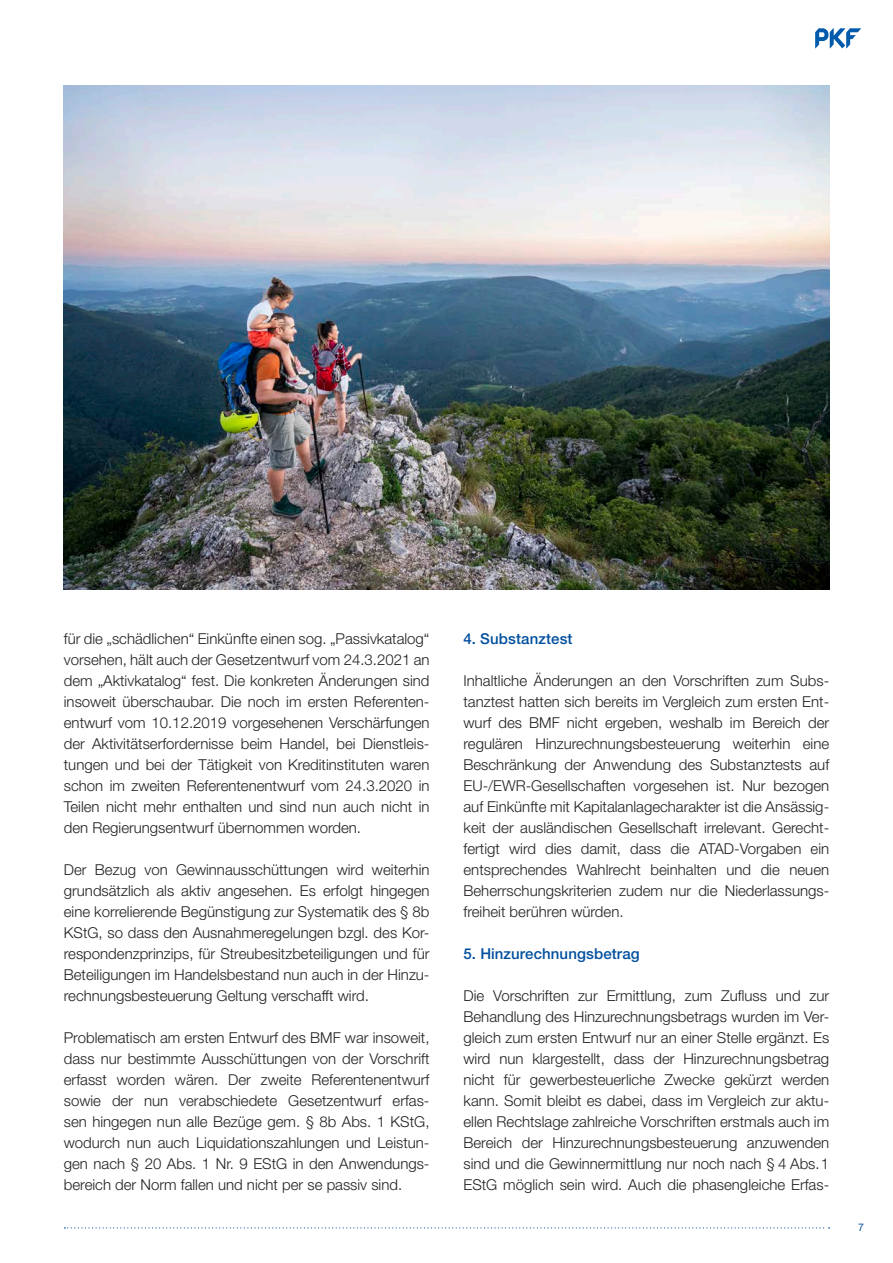
<style>
.page{position:relative;width:893px;height:1263px;background:#fff}
.page>*{position:absolute;margin:0;border:0;box-sizing:border-box;transform-origin:0 0}
.Copy_Fließtext{font:300 15px/21px "Helvetica Neue LT";color:#231f20;text-align:justify}
.Zwischentitel{font:500 15px "Helvetica Neue LT";letter-spacing:.01em;color:#014f9e}
.t1{font:10.5px "Helvetica Neue LT";color:#014f9e}
</style>
<div class="page">
<img style="left:64px;top:85px;width:765px;height:504px">
<svg style="left:815px;top:28px;width:46px;height:20px"></svg>
<svg style="left:64px;top:1227px;width:766px;height:1px"></svg>
<p class="Copy_Fließtext" style="left:64px;top:627px;width:367px">für die „schädlichen“ Einkünfte einen sog. „Passivkatalog“ vorsehen, hält auch der Gesetzentwurf vom 24.3.2021 an dem „Aktivkatalog“ fest. Die konkreten Änderungen sind insoweit überschaubar. Die noch im ersten Referenten&shy;entwurf vom 10.12.2019 vorgesehenen Verschärfungen der Aktivitätserfordernisse beim Handel, bei Dienstleis&shy;tungen und bei der Tätigkeit von Kreditinstituten waren schon im zweiten Referentenentwurf vom 24.3.2020 in Teilen nicht mehr enthalten und sind nun auch nicht in den Regierungsentwurf übernommen worden.</p>
<p class="Copy_Fließtext" style="left:64px;top:858px;width:367px">Der Bezug von Gewinnausschüttungen wird weiterhin grundsätzlich als aktiv angesehen. Es erfolgt hingegen eine korrelierende Begünstigung zur Systematik des § 8b KStG, so dass den Ausnahmeregelungen bzgl. des Kor&shy;respondenzprinzips, für Streubesitzbeteiligungen und für Beteiligungen im Handelsbestand nun auch in der Hinzu&shy;rechnungsbesteuerung Geltung verschafft wird.</p>
<p class="Copy_Fließtext" style="left:64px;top:1026px;width:367px">Problematisch am ersten Entwurf des BMF war insoweit, dass nur bestimmte Ausschüttungen von der Vorschrift erfasst worden wären. Der zweite Referentenentwurf sowie der nun verabschiedete Gesetzentwurf erfas&shy;sen hingegen nun alle Bezüge gem. § 8b Abs. 1 KStG, wodurch nun auch Liquidationszahlungen und Leistun&shy;gen nach § 20 Abs. 1 Nr. 9 EStG in den Anwendungs&shy;bereich der Norm fallen und nicht per se passiv sind.</p>
<p class="Zwischentitel" style="left:464px;top:629px;width:111px">4. Substanztest</p>
<p class="Copy_Fließtext" style="left:464px;top:669px;width:367px">Inhaltliche Änderungen an den Vorschriften zum Subs&shy;tanztest hatten sich bereits im Vergleich zum ersten Ent&shy;wurf des BMF nicht ergeben, weshalb im Bereich der regulären Hinzurechnungsbesteuerung weiterhin eine Beschränkung der Anwendung des Substanztests auf EU-/EWR-Gesellschaften vorgesehen ist. Nur bezogen auf Einkünfte mit Kapitalanlagecharakter ist die Ansässig&shy;keit der ausländischen Gesellschaft irrelevant. Gerecht&shy;fertigt wird dies damit, dass die ATAD-Vorgaben ein entsprechendes Wahlrecht beinhalten und die neuen Beherrschungskriterien zudem nur die Niederlassungs&shy;freiheit berühren würden.</p>
<p class="Zwischentitel" style="left:464px;top:944px;width:178px">5. Hinzurechnungsbetrag</p>
<p class="Copy_Fließtext" style="left:464px;top:984px;width:367px">Die Vorschriften zur Ermittlung, zum Zufluss und zur Behandlung des Hinzurechnungsbetrags wurden im Ver&shy;gleich zum ersten Entwurf nur an einer Stelle ergänzt. Es wird nun klargestellt, dass der Hinzurechnungsbetrag nicht für gewerbesteuerliche Zwecke gekürzt werden kann. Somit bleibt es dabei, dass im Vergleich zur aktu&shy;ellen Rechtslage zahlreiche Vorschriften erstmals auch im Bereich der Hinzurechnungsbesteuerung anzuwenden sind und die Gewinnermittlung nur noch nach § 4 Abs.1<br>EStG möglich sein wird. Auch die phasengleiche Erfas-</p>
<p class="t1" style="left:858px;top:1221px;width:7px">7</p>
</div>
